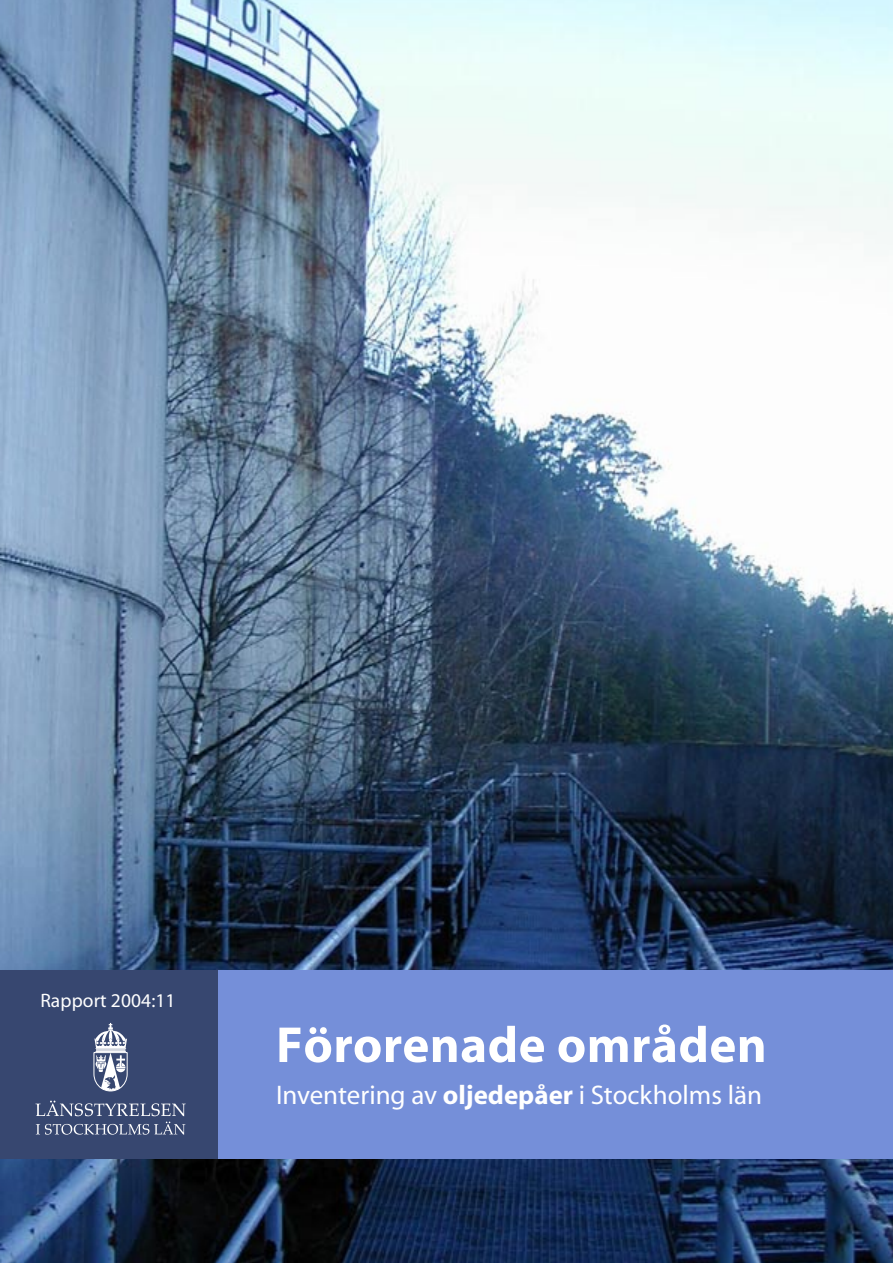
<style>
.page{position:relative;width:893px;height:1263px;background:#fff}
.page>*{position:absolute;margin:0;border:0;box-sizing:border-box;transform-origin:0 0}
.Rubrik_1{font:700 51px "Myriad";letter-spacing:.01em;color:#fff}
.Rubrik_1-2{font:27px "Myriad";color:#fff}
.Underrubrik_1{font:21px "Myriad MM 400 600";letter-spacing:.005em;color:#fff}
.Underrubrik_1-2{font:19.5px "Myriad MM 400 600";letter-spacing:.005em;color:#fff}
.s1{font-weight:700}
</style>
<div class="page">
<img style="left:0;top:0;width:893px;height:1263px">
<div style="left:0;top:970px;width:231px;height:189px;background:#374770"></div>
<div style="left:218px;top:970px;width:675px;height:189px;background:#758fd9"></div>
<svg style="left:94px;top:1023px;width:34px;height:68px"></svg>
<svg style="left:35px;top:1100px;width:151px;height:35px"></svg>
<p class="Underrubrik_1" style="left:34px;top:991px;width:147px">Rapport 2001:01</p>
<p class="Underrubrik_1-2" style="left:40px;top:991px;width:137px">Rapport 2004:11</p>
<p class="Rubrik_1" style="left:276px;top:1018px;width:492px">Förorenade områden</p>
<p class="Rubrik_1-2" style="left:276px;top:1081px;width:488px">Inventering av <span class="s1">oljedepåer</span> i Stockholms län</p>
</div>
